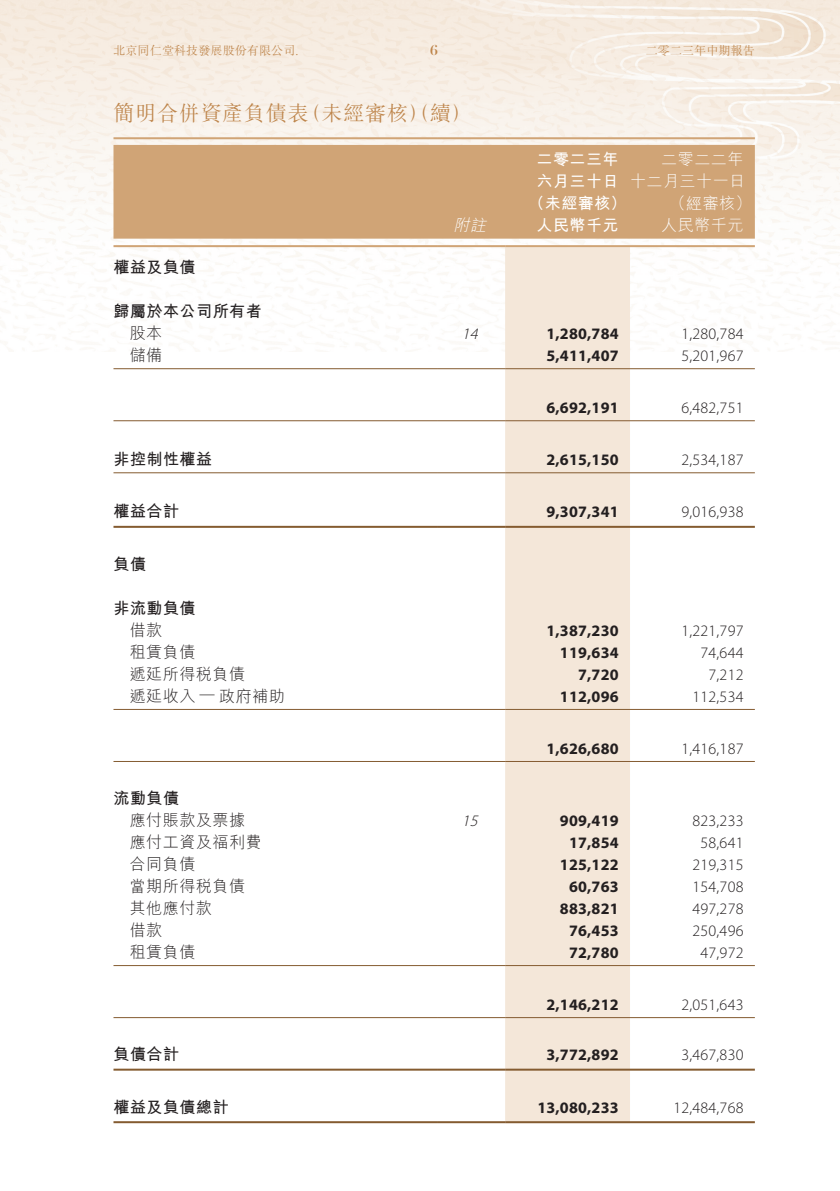
<style>
.page{position:relative;width:840px;height:1191px;background:#fff}
.page>*{position:absolute;margin:0;border:0;box-sizing:border-box;transform-origin:0 0}
._01_H1{font:300 21px "M Sung HK";letter-spacing:.035em;color:#be854b}
._50_Table_txt{font:300 16px "Myriad Pro";letter-spacing:.015em;color:#231f20}
._50_Table_txt-2{font:700 16px "Myriad Pro";letter-spacing:.01em;color:#231f20}
._50_Table_txt-3{font:300 16px "M Hei HK";letter-spacing:.035em;color:#231f20}
._50_Table_txt-4{font:700 16px "M Hei HK";letter-spacing:.03em;color:#231f20}
._50_Table_txt-5{font:300 16px "M Hei HK";letter-spacing:.035em;color:#fff}
._50_Table_txt-6{font:700 16px "M Hei HK";letter-spacing:.03em;color:#fff}
._50_Table_txt-7{font:italic 300 16px "Myriad Pro";color:#231f20}
._50_Table_txt-8{font:italic 300 16px "M Hei HK";color:#fff}
.t1{font:700 14px "Didot LT Std";color:#be854b}
.t2{font:300 12px "M Sung HK";letter-spacing:.01em;color:#be854b}
</style>
<div class="page">
<img style="left:0;top:0;width:839px;height:351px">
<div style="left:113px;top:145px;width:641px;height:94px;background:#d0a476"></div>
<div style="left:505px;top:247px;width:124px;height:874px;background:#f4e7d9"></div>
<hr style="left:113px;top:137px;width:324px;height:2px;background:#d0a476">
<hr style="left:437px;top:137px;width:68px;height:2px;background:#d0a476">
<hr style="left:505px;top:137px;width:249px;height:2px;background:#d0a476">
<hr style="left:113px;top:245px;width:324px;height:2px;background:#d0a476">
<hr style="left:437px;top:245px;width:68px;height:2px;background:#d0a476">
<hr style="left:505px;top:245px;width:124px;height:2px;background:#d0a476">
<hr style="left:629px;top:245px;width:125px;height:2px;background:#d0a476">
<hr style="left:113px;top:368px;width:324px;height:1px;background:#845b30">
<hr style="left:437px;top:368px;width:68px;height:1px;background:#845b30">
<hr style="left:505px;top:368px;width:124px;height:1px;background:#845b30">
<hr style="left:629px;top:368px;width:125px;height:1px;background:#845b30">
<hr style="left:113px;top:420px;width:324px;height:1px;background:#845b30">
<hr style="left:437px;top:420px;width:68px;height:1px;background:#845b30">
<hr style="left:505px;top:420px;width:124px;height:1px;background:#845b30">
<hr style="left:629px;top:420px;width:125px;height:1px;background:#845b30">
<hr style="left:113px;top:472px;width:324px;height:1px;background:#845b30">
<hr style="left:437px;top:472px;width:68px;height:1px;background:#845b30">
<hr style="left:505px;top:472px;width:124px;height:1px;background:#845b30">
<hr style="left:629px;top:472px;width:125px;height:1px;background:#845b30">
<hr style="left:113px;top:526px;width:324px;height:2px;background:#845b30">
<hr style="left:437px;top:526px;width:68px;height:2px;background:#845b30">
<hr style="left:505px;top:526px;width:124px;height:2px;background:#845b30">
<hr style="left:629px;top:526px;width:125px;height:2px;background:#845b30">
<hr style="left:113px;top:709px;width:324px;height:1px;background:#845b30">
<hr style="left:437px;top:709px;width:68px;height:1px;background:#845b30">
<hr style="left:505px;top:709px;width:124px;height:1px;background:#845b30">
<hr style="left:629px;top:709px;width:125px;height:1px;background:#845b30">
<hr style="left:113px;top:761px;width:324px;height:1px;background:#845b30">
<hr style="left:437px;top:761px;width:68px;height:1px;background:#845b30">
<hr style="left:505px;top:761px;width:124px;height:1px;background:#845b30">
<hr style="left:629px;top:761px;width:125px;height:1px;background:#845b30">
<hr style="left:113px;top:965px;width:324px;height:1px;background:#845b30">
<hr style="left:437px;top:965px;width:68px;height:1px;background:#845b30">
<hr style="left:505px;top:965px;width:124px;height:1px;background:#845b30">
<hr style="left:629px;top:965px;width:125px;height:1px;background:#845b30">
<hr style="left:113px;top:1017px;width:324px;height:1px;background:#845b30">
<hr style="left:437px;top:1017px;width:68px;height:1px;background:#845b30">
<hr style="left:505px;top:1017px;width:124px;height:1px;background:#845b30">
<hr style="left:629px;top:1017px;width:125px;height:1px;background:#845b30">
<hr style="left:113px;top:1068px;width:324px;height:2px;background:#845b30">
<hr style="left:437px;top:1068px;width:68px;height:2px;background:#845b30">
<hr style="left:505px;top:1068px;width:124px;height:2px;background:#845b30">
<hr style="left:629px;top:1068px;width:125px;height:2px;background:#845b30">
<hr style="left:113px;top:1121px;width:324px;height:2px;background:#845b30">
<hr style="left:437px;top:1121px;width:68px;height:2px;background:#845b30">
<hr style="left:505px;top:1121px;width:124px;height:2px;background:#845b30">
<hr style="left:629px;top:1121px;width:125px;height:2px;background:#845b30">
<p class="t2" style="left:113px;top:42px;width:186px">北京同仁堂科技發展股份有限公司.</p>
<p class="t1" style="left:430px;top:42px;width:9px">6</p>
<p class="t2" style="left:645px;top:42px;width:110px">二零二三年中期報告</p>
<p class="_01_H1" style="left:113px;top:98px;width:196px">簡明合併資產負債表</p>
<p class="_01_H1" style="left:300px;top:98px;width:173px">（未經審核）（續(</p>
<p class="_50_Table_txt-6" style="left:536px;top:147px;width:84px">二零二三年</p>
<p class="_50_Table_txt-6" style="left:536px;top:169px;width:84px">六月三十日</p>
<p class="_50_Table_txt-6" style="left:528px;top:191px;width:99px">（未經審核）</p>
<p class="_50_Table_txt-5" style="left:661px;top:151px;width:84px">二零二二年</p>
<p class="_50_Table_txt-5" style="left:629px;top:173px;width:117px">十二月三十一日</p>
<p class="_50_Table_txt-5" style="left:669px;top:195px;width:83px">（經審核(</p>
<p class="_50_Table_txt-8" style="left:453px;top:217px;width:38px">附註</p>
<p class="_50_Table_txt-6" style="left:536px;top:213px;width:84px">人民幣千元</p>
<p class="_50_Table_txt-5" style="left:661px;top:217px;width:84px">人民幣千元</p>
<p class="_50_Table_txt-4" style="left:113px;top:256px;width:84px">權益及負債</p>
<p class="_50_Table_txt-4" style="left:113px;top:300px;width:150px">歸屬於本公司所有者</p>
<p class="_50_Table_txt-3" style="left:130px;top:325px;width:34px">股本</p>
<p class="_50_Table_txt-7" style="left:461px;top:324px;width:22px">14</p>
<p class="_50_Table_txt-2" style="left:546px;top:323px;width:74px">1,280,784</p>
<p class="_50_Table_txt" style="left:681px;top:324px;width:63px">1,280,784</p>
<p class="_50_Table_txt-3" style="left:130px;top:347px;width:34px">儲備</p>
<p class="_50_Table_txt-2" style="left:546px;top:345px;width:74px">5,411,407</p>
<p class="_50_Table_txt" style="left:681px;top:346px;width:63px">5,201,967</p>
<p class="_50_Table_txt-2" style="left:546px;top:397px;width:74px">6,692,191</p>
<p class="_50_Table_txt" style="left:681px;top:398px;width:63px">6,482,751</p>
<p class="_50_Table_txt-4" style="left:113px;top:448px;width:100px">非控制性權益</p>
<p class="_50_Table_txt-2" style="left:546px;top:449px;width:74px">2,615,150</p>
<p class="_50_Table_txt" style="left:681px;top:450px;width:63px">2,534,187</p>
<p class="_50_Table_txt-4" style="left:113px;top:500px;width:67px">權益合計</p>
<p class="_50_Table_txt-4" style="left:113px;top:552px;width:34px">負債</p>
<p class="_50_Table_txt-4" style="left:113px;top:596px;width:84px">非流動負債</p>
<p class="_50_Table_txt-2" style="left:546px;top:501px;width:74px">9,307,341</p>
<p class="_50_Table_txt" style="left:681px;top:502px;width:63px">9,016,938</p>
<p class="_50_Table_txt-3" style="left:130px;top:622px;width:34px">借款</p>
<p class="_50_Table_txt-2" style="left:546px;top:620px;width:74px">1,387,230</p>
<p class="_50_Table_txt" style="left:681px;top:621px;width:63px">1,221,797</p>
<p class="_50_Table_txt-3" style="left:130px;top:644px;width:67px">租賃負債</p>
<p class="_50_Table_txt-2" style="left:559px;top:642px;width:60px">119,634</p>
<p class="_50_Table_txt" style="left:700px;top:643px;width:44px">74,644</p>
<p class="_50_Table_txt-3" style="left:130px;top:666px;width:117px">遞延所得稅負債</p>
<p class="_50_Table_txt-2" style="left:577px;top:664px;width:42px">7,720</p>
<p class="_50_Table_txt" style="left:708px;top:665px;width:36px">7,212</p>
<p class="_50_Table_txt-3" style="left:130px;top:688px;width:67px">遞延收入</p>
<p class="_50_Table_txt-3" style="left:219px;top:688px;width:67px">政府補助</p>
<p class="_50_Table_txt" style="left:199px;top:684px;width:17px">—</p>
<p class="_50_Table_txt-2" style="left:559px;top:686px;width:60px">112,096</p>
<p class="_50_Table_txt" style="left:692px;top:687px;width:52px">112,534</p>
<p class="_50_Table_txt-2" style="left:546px;top:738px;width:74px">1,626,680</p>
<p class="_50_Table_txt" style="left:681px;top:739px;width:63px">1,416,187</p>
<p class="_50_Table_txt-4" style="left:113px;top:786px;width:67px">流動負債</p>
<p class="_50_Table_txt-3" style="left:130px;top:812px;width:117px">應付賬款及票據</p>
<p class="_50_Table_txt-7" style="left:461px;top:811px;width:22px">15</p>
<p class="_50_Table_txt-2" style="left:559px;top:810px;width:60px">909,419</p>
<p class="_50_Table_txt" style="left:692px;top:811px;width:52px">823,233</p>
<p class="_50_Table_txt-3" style="left:130px;top:834px;width:133px">應付工資及福利費</p>
<p class="_50_Table_txt-2" style="left:568px;top:832px;width:51px">17,854</p>
<p class="_50_Table_txt" style="left:700px;top:833px;width:44px">58,641</p>
<p class="_50_Table_txt-3" style="left:130px;top:856px;width:67px">合同負債</p>
<p class="_50_Table_txt-2" style="left:559px;top:854px;width:60px">125,122</p>
<p class="_50_Table_txt" style="left:692px;top:855px;width:52px">219,315</p>
<p class="_50_Table_txt-3" style="left:130px;top:878px;width:117px">當期所得稅負債</p>
<p class="_50_Table_txt-2" style="left:568px;top:876px;width:51px">60,763</p>
<p class="_50_Table_txt" style="left:692px;top:877px;width:52px">154,708</p>
<p class="_50_Table_txt-3" style="left:130px;top:900px;width:84px">其他應付款</p>
<p class="_50_Table_txt-2" style="left:559px;top:898px;width:60px">883,821</p>
<p class="_50_Table_txt" style="left:692px;top:899px;width:52px">497,278</p>
<p class="_50_Table_txt-3" style="left:130px;top:922px;width:34px">借款</p>
<p class="_50_Table_txt-2" style="left:568px;top:920px;width:51px">76,453</p>
<p class="_50_Table_txt" style="left:692px;top:921px;width:52px">250,496</p>
<p class="_50_Table_txt-3" style="left:130px;top:944px;width:67px">租賃負債</p>
<p class="_50_Table_txt-2" style="left:568px;top:942px;width:51px">72,780</p>
<p class="_50_Table_txt" style="left:700px;top:943px;width:44px">47,972</p>
<p class="_50_Table_txt-2" style="left:546px;top:994px;width:74px">2,146,212</p>
<p class="_50_Table_txt" style="left:681px;top:995px;width:63px">2,051,643</p>
<p class="_50_Table_txt-4" style="left:113px;top:1042px;width:67px">負債合計</p>
<p class="_50_Table_txt-2" style="left:546px;top:1044px;width:74px">3,772,892</p>
<p class="_50_Table_txt" style="left:681px;top:1045px;width:63px">3,467,830</p>
<p class="_50_Table_txt-4" style="left:113px;top:1095px;width:117px">權益及負債總計</p>
<p class="_50_Table_txt-2" style="left:537px;top:1096px;width:83px">13,080,233</p>
<p class="_50_Table_txt" style="left:673px;top:1097px;width:71px">12,484,768</p>
</div>
